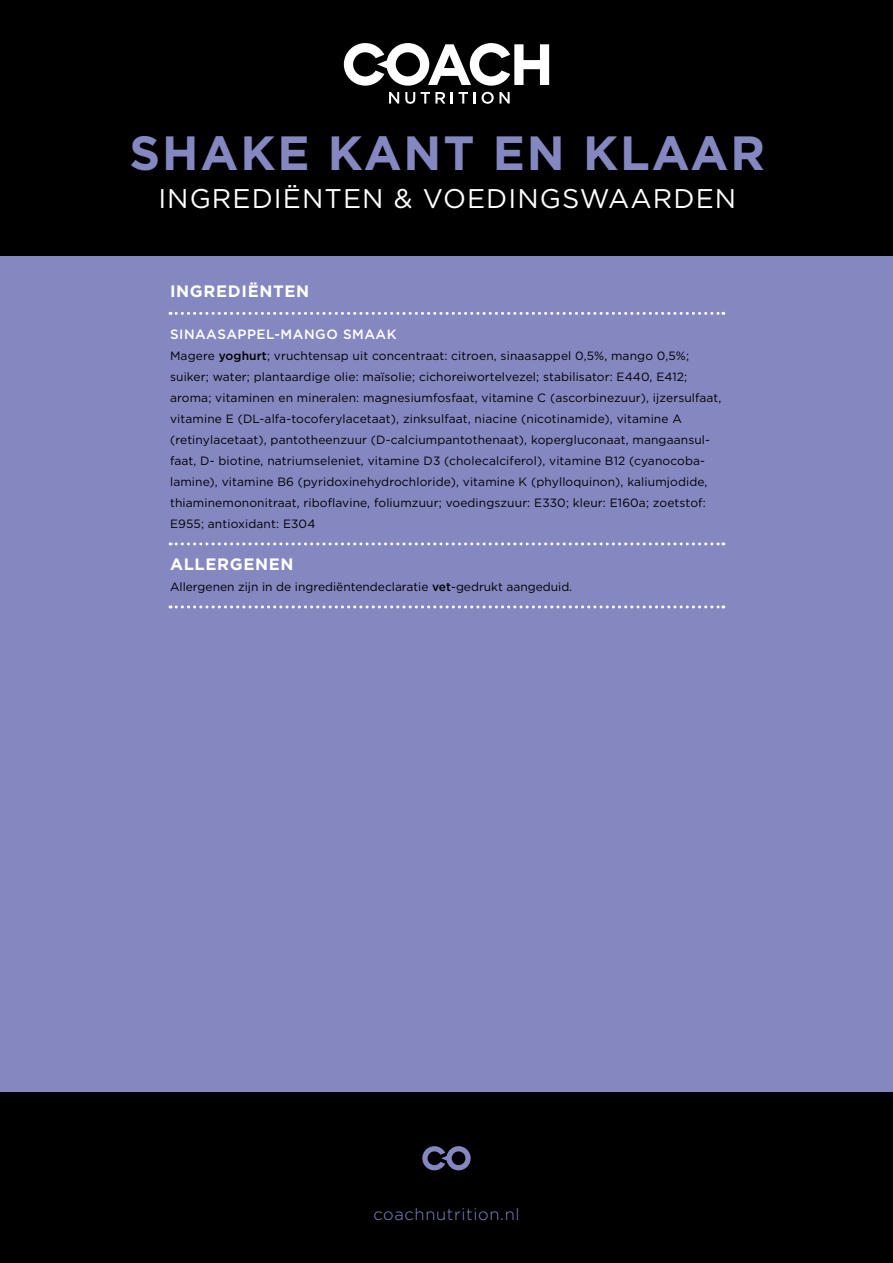
<style>
.page{position:relative;width:893px;height:1263px;background:#fff}
.page>*{position:absolute;margin:0;border:0;box-sizing:border-box;transform-origin:0 0}
.t1{font:700 48px "Gotham";letter-spacing:.04em;color:#8587c1}
.t2{font:27px "Gotham";letter-spacing:.04em;color:#fff}
.SUBKOPJE{font:700 16.5px "Gotham";letter-spacing:.04em;color:#fff}
.t3{font:300 16.5px "Gotham";letter-spacing:.04em;color:#8587c1}
.SUBKOPJE-2{font:500 13.5px "Gotham";letter-spacing:.04em;color:#fff}
.PLATTE_TEKST{font:12px/21px "Gotham";letter-spacing:.01em;color:#000}
.SUBKOPJE-3{font:12px "Gotham";color:#000}
.s1{font-weight:500}
</style>
<div class="page">
<div style="left:0;top:120px;width:893px;height:977px;background:#8587c1"></div>
<div style="left:0;top:1093px;width:893px;height:170px;background:#000"></div>
<div style="left:0;top:0;width:893px;height:255px;background:#000"></div>
<svg style="left:344px;top:43px;width:205px;height:43px"></svg>
<svg style="left:389px;top:92px;width:10px;height:12px"></svg>
<svg style="left:405px;top:92px;width:10px;height:12px"></svg>
<svg style="left:421px;top:92px;width:24px;height:12px"></svg>
<svg style="left:451px;top:92px;width:2px;height:12px"></svg>
<svg style="left:459px;top:92px;width:9px;height:12px"></svg>
<svg style="left:474px;top:92px;width:2px;height:12px"></svg>
<svg style="left:482px;top:92px;width:28px;height:12px"></svg>
<svg style="left:422px;top:1146px;width:49px;height:24px"></svg>
<svg style="left:170px;top:542px;width:554px;height:3px"></svg>
<svg style="left:170px;top:605px;width:554px;height:3px"></svg>
<svg style="left:170px;top:312px;width:554px;height:3px"></svg>
<p class="t1" style="left:130px;top:124px;width:637px">SHAKE KANT EN KLAAR</p>
<p class="t2" style="left:158px;top:182px;width:579px">INGREDIËNTEN &amp; VOEDINGSWAARDEN</p>
<p class="SUBKOPJE" style="left:170px;top:281px;width:141px">INGREDIËNTEN</p>
<p class="SUBKOPJE-2" style="left:170px;top:326px;width:228px">SINAASAPPEL-MANGO SMAAK</p>
<p class="PLATTE_TEKST" style="left:170px;top:345px;width:553px">Magere <span class="s1">yoghurt</span>; vruchtensap uit concentraat: citroen, sinaasappel 0,5%, mango 0,5%; suiker; water; plantaardige olie: maïsolie; cichoreiwortelvezel; stabilisator: E440, E412; aroma; vitaminen en mineralen: magnesiumfosfaat, vitamine C (ascorbinezuur), ijzersulfaat, vitamine E (DL-alfa-tocoferylacetaat), zinksulfaat, niacine (nicotinamide), vitamine A (retinylacetaat), pantotheenzuur (D-calciumpantothenaat), kopergluconaat, mangaansul&shy;faat, D- biotine, natriumseleniet, vitamine D3 (cholecalciferol), vitamine B12 (cyanocoba&shy;lamine), vitamine B6 (pyridoxinehydrochloride), vitamine K (phylloquinon), kaliumjodide, thiaminemononitraat, riboflavine, foliumzuur; voedingszuur: E330; kleur: E160a; zoetstof:<br>E955; antioxidant: E304</p>
<p class="SUBKOPJE" style="left:170px;top:554px;width:125px">ALLERGENEN</p>
<p class="SUBKOPJE-3" style="left:170px;top:580px;width:404px">Allergenen zijn in de ingrediëntendeclaratie <span class="s1">vet</span>-gedrukt aangeduid.</p>
<p class="t3" style="left:373px;top:1204px;width:148px">coachnutrition.nl</p>
</div>
